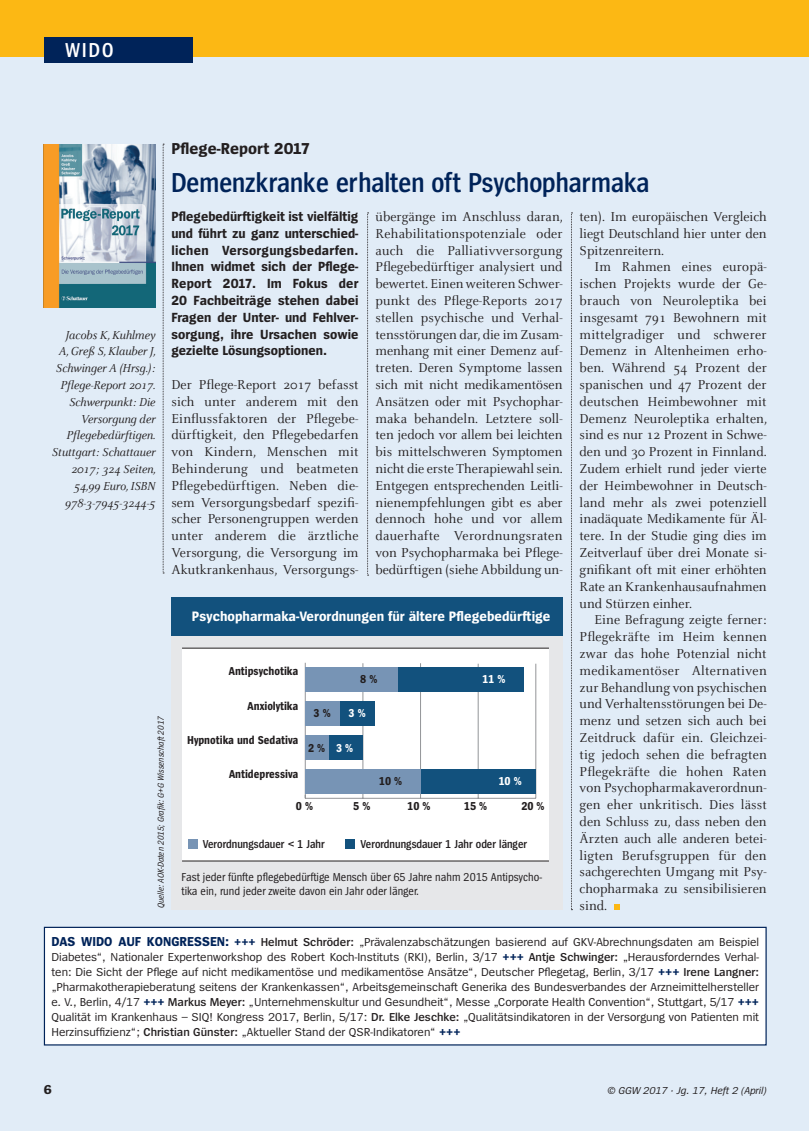
<style>
.page{position:relative;width:812px;height:1131px;background:#fff}
.page>*{position:absolute;margin:0;border:0;box-sizing:border-box;transform-origin:0 0}
.t1{font:600 28.5px "Spiegel Cd";color:#002359}
.t2{font:600 21px "Spiegel Cd";color:#fff}
.t3{font:700 16.5px "Spiegel";color:#231f20}
.t4{font:14.25px/16.8px "Celeste";color:#231f20;text-align:justify}
.t5{font:700 14.25px "Spiegel";color:#fff}
.t6{font:700 13.8px/16.8px "Spiegel";color:#231f20;text-align:justify}
.t7{font:700 13.5px "Spiegel";color:#231f20}
.t8{font:italic 12.75px/16.8px "Celeste";letter-spacing:-.01em;color:#231f20;text-align:right}
.t9{font:12px/15px "Spiegel";color:#231f20;text-align:justify}
.t10{font:12px/13.5px "Spiegel Cd";color:#231f20}
.t11{font:700 12px "Spiegel Cd";color:#231f20}
.t12{font:600 12px "Spiegel Cd";color:#231f20}
.t13{font:700 12px "Spiegel Cd";color:#fff}
.t14{font:italic 10.5px "Spiegel";color:#231f20}
.t15{font:italic 9px "Spiegel Cd";color:#231f20}
.s1{font-weight:700;font-size:13.5px;color:#002359}
.s2{font-weight:700;color:#002359}
.s3{font-weight:600}
</style>
<div class="page">
<div style="left:0;top:1px;width:809px;height:1130px;background:#e1ecf7"></div>
<div style="left:0;top:0;width:809px;height:57px;background:#fcb814"></div>
<div style="left:44px;top:37px;width:149px;height:26px;background:#002359"></div>
<svg style="left:614px;top:904px;width:6px;height:6px"></svg>
<svg style="left:367px;top:213px;width:2px;height:363px"></svg>
<svg style="left:571px;top:213px;width:1px;height:697px"></svg>
<svg style="left:163px;top:144px;width:1px;height:429px"></svg>
<div style="left:44px;top:927px;width:722px;height:118px;background:#fff"></div>
<div style="left:44px;top:927px;width:723px;height:118px;border:1px solid #002359"></div>
<div style="left:171px;top:597px;width:392px;height:312px;background:#e6e7e9"></div>
<div style="left:182px;top:648px;width:367px;height:213px;background:#fff"></div>
<div style="left:171px;top:597px;width:392px;height:39px;background:#12517d"></div>
<hr style="left:182px;top:860px;width:367px;height:1px;background:#231f20">
<hr style="left:182px;top:648px;width:367px;height:1px;background:#231f20">
<hr style="left:305px;top:798px;width:231px;height:1px;background:#939598">
<hr style="left:363px;top:663px;width:1px;height:135px;background:#939598">
<hr style="left:420px;top:663px;width:1px;height:135px;background:#939598">
<hr style="left:478px;top:664px;width:1px;height:134px;background:#939598">
<hr style="left:536px;top:664px;width:1px;height:134px;background:#939598">
<hr style="left:305px;top:663px;width:1px;height:135px;background:#939598">
<div style="left:397px;top:667px;width:127px;height:25px;background:#12517d"></div>
<div style="left:340px;top:701px;width:34px;height:25px;background:#12517d"></div>
<div style="left:328px;top:735px;width:35px;height:25px;background:#12517d"></div>
<div style="left:421px;top:769px;width:115px;height:24px;background:#12517d"></div>
<div style="left:305px;top:667px;width:92px;height:25px;background:#7794b5"></div>
<div style="left:305px;top:701px;width:35px;height:25px;background:#7794b5"></div>
<div style="left:305px;top:735px;width:23px;height:25px;background:#7794b5"></div>
<div style="left:305px;top:769px;width:116px;height:24px;background:#7794b5"></div>
<div style="left:188px;top:839px;width:9px;height:10px;background:#7794b5"></div>
<div style="left:345px;top:839px;width:10px;height:10px;background:#12517d"></div>
<img style="left:44px;top:145px;width:112px;height:162px">
<h2 class="t2" style="left:65px;top:40px;width:50px">WIDO</h2>
<p class="t3" style="left:171px;top:140px;width:140px">Pflege-Report 2017</p>
<h1 class="t1" style="left:171px;top:169px;width:479px">Demenzkranke erhalten oft Psychopharmaka</h1>
<p class="t6" style="left:171px;top:208px;width:189px">Pflegebedürftigkeit ist vielfältig und führt zu ganz unterschied&shy;lichen Versorgungsbedarfen.<br>Ihnen widmet sich der Pflege-Report 2017. Im Fokus der 20 Fachbeiträge stehen dabei Fragen der Unter- und Fehlver&shy;sorgung, ihre Ursachen sowie gezielte Lösungsoptionen.</p>
<p class="t4" style="left:171px;top:377px;width:189px">Der Pflege-Report 2017 befasst sich unter anderem mit den Einflussfaktoren der Pflegebe&shy;dürftigkeit, den Pflegebedarfen von Kindern, Menschen mit Behinderung und beatmeten Pflegebedürftigen. Neben die&shy;sem Versorgungsbedarf spezifi&shy;scher Personengruppen werden unter anderem die ärztliche Versorgung, die Versorgung im Akutkrankenhaus, Versorgungs-</p>
<p class="t4" style="left:376px;top:209px;width:189px">übergänge im Anschluss daran, Rehabilitationspotenziale oder auch die Palliativversorgung Pflegebedürftiger analysiert und bewertet. Einen weiteren Schwer&shy;punkt des Pflege-Reports 2017 stellen psychische und Verhal&shy;tensstörungen dar, die im Zusam&shy;menhang mit einer Demenz auf&shy;treten. Deren Symptome lassen sich mit nicht medikamentösen Ansätzen oder mit Psychophar&shy;maka behandeln. Letztere soll&shy;ten jedoch vor allem bei leichten bis mittelschweren Symptomen nicht die erste Therapiewahl sein.<br>Entgegen entsprechenden Leitli&shy;nienempfehlungen gibt es aber dennoch hohe und vor allem dauerhafte Verordnungsraten von Psychopharmaka bei Pflege&shy;bedürftigen (siehe Abbildung un-</p>
<p class="t4" style="left:580px;top:209px;width:189px">ten). Im europäischen Vergleich liegt Deutschland hier unter den Spitzenreitern.</p>
<p class="t4" style="left:580px;top:259px;width:189px;text-indent:15px">Im Rahmen eines europä&shy;ischen Projekts wurde der Ge&shy;brauch von Neuroleptika bei insgesamt 791 Bewohnern mit mittelgradiger und schwerer Demenz in Altenheimen erho&shy;ben. Während 54 Prozent der spanischen und 47 Prozent der deutschen Heimbewohner mit Demenz Neuroleptika erhalten, sind es nur 12 Prozent in Schwe&shy;den und 30 Prozent in Finnland.<br>Zudem erhielt rund jeder vierte der Heimbewohner in Deutsch&shy;land mehr als zwei potenziell inadäquate Medikamente für Äl&shy;tere. In der Studie ging dies im Zeitverlauf über drei Monate si&shy;gnifikant oft mit einer erhöhten Rate an Krankenhausaufnahmen und Stürzen einher.</p>
<p class="t4" style="left:580px;top:612px;width:189px;text-indent:15px">Eine Befragung zeigte ferner:<br>Pflegekräfte im Heim kennen zwar das hohe Potenzial nicht medikamentöser Alternativen zur Behandlung von psychischen und Verhaltensstörungen bei De&shy;menz und setzen sich auch bei Zeitdruck dafür ein. Gleichzei&shy;tig jedoch sehen die befragten Pflegekräfte die hohen Raten von Psychopharmakaverordnun&shy;gen eher unkritisch. Dies lässt den Schluss zu, dass neben den Ärzten auch alle anderen betei&shy;ligten Berufsgruppen für den sachgerechten Umgang mit Psy&shy;chopharmaka zu sensibilisieren sind.</p>
<p class="t9" style="left:51px;top:934px;width:709px"><span class="s1">DAS WIDO AUF KONGRESSEN:</span> <span class="s2">+++</span> <span class="s3">Helmut Schröder:</span> „Prävalenzabschätzungen basierend auf GKV-Abrechnungsdaten am Beispiel Diabetes“, Nationaler Expertenworkshop des Robert Koch-Instituts (RKI), Berlin, 3/17 <span class="s2">+++</span> <span class="s3">Antje Schwinger:</span> „Herausforderndes Verhal&shy;ten: Die Sicht der Pflege auf nicht medikamentöse und medikamentöse Ansätze“, Deutscher Pflegetag, Berlin, 3/17 <span class="s2">+++</span> <span class="s3">Irene Langner: </span>„Pharmakotherapieberatung seitens der Krankenkassen“, Arbeitsgemeinschaft Generika des Bundesverbandes der Arzneimittelhersteller e. V., Berlin, 4/17 <span class="s2">+++</span> <span class="s3">Markus Meyer:</span> „Unternehmenskultur und Gesundheit“, Messe „Corporate Health Convention“, Stuttgart, 5/17 <span class="s2">+++ </span>Qualität im Krankenhaus – SIQ! Kongress 2017, Berlin, 5/17: <span class="s3">Dr. Elke Jeschke:</span> „Qualitätsindikatoren in der Versorgung von Patienten mit Herzinsuffizienz“; <span class="s3">Christian Günster:</span> „Aktueller Stand der QSR-Indikatoren“ <span class="s2">+++</span></p>
<p class="t8" style="left:52px;top:326px;width:106px">Jacobs K, Kuhlmey<br>A, Greß S, Klauber J,<br>Schwinger A (Hrsg.):<br>Pflege-Report 2017.<br>Schwerpunkt: Die<br>Versorgung der<br>Pflegebedürftigen.<br>Stuttgart: Schattauer<br>2017; 324 Seiten,<br>54,99 Euro, ISBN<br>978-3-7945-3244-5</p>
<p class="t5" style="left:192px;top:609px;width:360px">Psychopharmaka-Verordnungen für ältere Pflegebedürftige</p>
<p class="t11" style="left:229px;top:665px;width:71px">Antipsychotika</p>
<p class="t11" style="left:248px;top:700px;width:52px">Anxiolytika</p>
<p class="t11" style="left:187px;top:734px;width:113px">Hypnotika und Sedativa</p>
<p class="t11" style="left:229px;top:768px;width:71px">Antidepressiva</p>
<p class="t11" style="left:296px;top:800px;width:19px">0 %</p>
<p class="t11" style="left:353px;top:800px;width:19px">5 %</p>
<p class="t11" style="left:407px;top:800px;width:25px">10 %</p>
<p class="t11" style="left:464px;top:800px;width:25px">15 %</p>
<p class="t11" style="left:521px;top:800px;width:25px">20 %</p>
<p class="t11" style="left:360px;top:673px;width:19px">8 %</p>
<p class="t13" style="left:482px;top:673px;width:25px">11 %</p>
<p class="t11" style="left:314px;top:707px;width:19px">3 %</p>
<p class="t11" style="left:308px;top:742px;width:19px">2 %</p>
<p class="t13" style="left:349px;top:707px;width:19px">3 %</p>
<p class="t13" style="left:336px;top:742px;width:19px">3 %</p>
<p class="t15" style="left:156px;top:908px;width:194px;rotate:-90deg">Quelle: AOK-Daten 2015; Grafik: G+G Wissenschaft 2017</p>
<p class="t11" style="left:379px;top:775px;width:25px">10 %</p>
<p class="t13" style="left:498px;top:775px;width:25px">10 %</p>
<p class="t12" style="left:203px;top:838px;width:124px">Verordnungsdauer &lt; 1 Jahr</p>
<p class="t12" style="left:361px;top:838px;width:168px">Verordnungsdauer 1 Jahr oder länger</p>
<p class="t10" style="left:182px;top:871px;width:362px">Fast jeder fünfte pflegebedürftige Mensch über 65 Jahre nahm 2015 Antipsycho&shy;tika ein, rund jeder zweite davon ein Jahr oder länger.</p>
<p class="t7" style="left:44px;top:1083px;width:10px">6</p>
<p class="t14" style="left:607px;top:1085px;width:161px">© GGW 2017 · Jg. 17, Heft 2 (April)</p>
</div>
